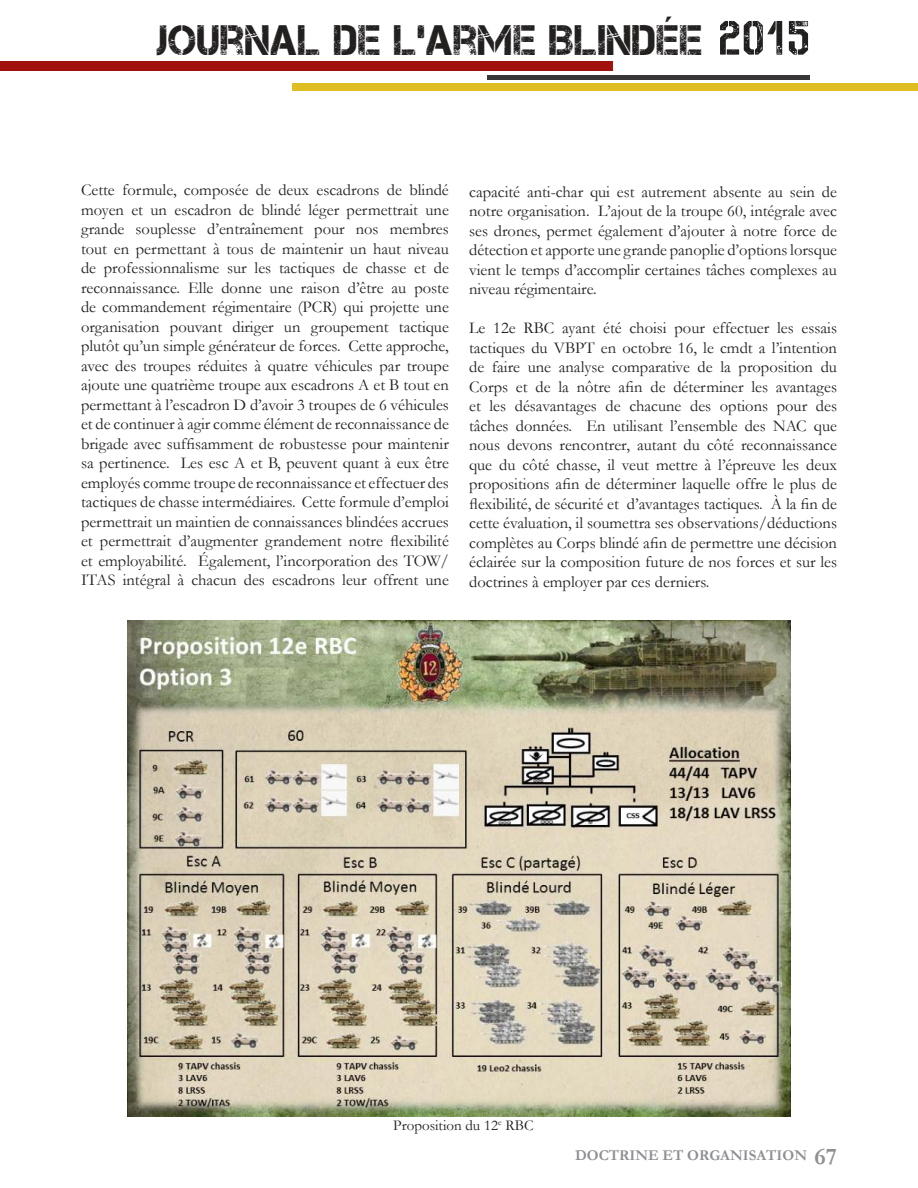
<style>
.page{position:relative;width:918px;height:1188px;background:#fff}
.page>*{position:absolute;margin:0;border:0;box-sizing:border-box;transform-origin:0 0}
.t1{font:42.6px "Captureit";letter-spacing:.02em;color:#221f1f;scale:.95 1}
.t2{font:16.5px/19.5px "Garamond";color:#221f1f;text-align:justify}
.t3{font:700 15px "Garamond";color:#8d8f92}
.t4{font:15px "Garamond";color:#221f1f}
.s1{font-family:"No Safety Zone";font-size:47.25px}
.s2{font-size:24px}
</style>
<div class="page">
<div style="left:292px;top:84px;width:626px;height:7px;background:#dfbe23"></div>
<div style="left:0;top:61px;width:613px;height:10px;background:#a1110e"></div>
<hr style="left:488px;top:75px;width:322px;height:4px;background:#393637">
<img style="left:128px;top:620px;width:662px;height:497px">
<h1 class="t1" style="left:157px;top:15px;width:689px">JOURNAL DE L’ARME BLINDÉE <span class="s1">2015</span></h1>
<p class="t2" style="left:81px;top:180px;width:369px">Cette formule, composée de deux escadrons de blindé moyen et un escadron de blindé léger permettrait une grande souplesse d’entraînement pour nos membres tout en permettant à tous de maintenir un haut niveau de professionnalisme sur les tactiques de chasse et de reconnaissance. Elle donne une raison d’être au poste de commandement régimentaire (PCR) qui projette une organisation pouvant diriger un groupement tactique plutôt qu’un simple générateur de forces. Cette approche, avec des troupes réduites à quatre véhicules par troupe ajoute une quatrième troupe aux escadrons A et B tout en permettant à l’escadron D d’avoir 3 troupes de 6 véhicules et de continuer à agir comme élément de reconnaissance de brigade avec suffisamment de robustesse pour maintenir sa pertinence. Les esc A et B, peuvent quant à eux être employés comme troupe de reconnaissance et effectuer des tactiques de chasse intermédiaires. Cette formule d’emploi permettrait un maintien de connaissances blindées accrues et permettrait d’augmenter grandement notre flexibilité et employabilité. Également, l’incorporation des TOW/ ITAS intégral à chacun des escadrons leur offrent une</p>
<p class="t2" style="left:469px;top:181px;width:369px">capacité anti-char qui est autrement absente au sein de notre organisation. L’ajout de la troupe 60, intégrale avec ses drones, permet également d’ajouter à notre force de détection et apporte une grande panoplie d’options lorsque vient le temps d’accomplir certaines tâches complexes au niveau régimentaire.</p>
<p class="t2" style="left:469px;top:318px;width:369px">Le 12e RBC ayant été choisi pour effectuer les essais tactiques du VBPT en octobre 16, le cmdt a l’intention de faire une analyse comparative de la proposition du Corps et de la nôtre afin de déterminer les avantages et les désavantages de chacune des options pour des tâches données. En utilisant l’ensemble des NAC que nous devons rencontrer, autant du côté reconnaissance que du côté chasse, il veut mettre à l’épreuve les deux propositions afin de déterminer laquelle offre le plus de flexibilité, de sécurité et d’avantages tactiques. À la fin de cette évaluation, il soumettra ses observations/déductions complètes au Corps blindé afin de permettre une décision éclairée sur la composition future de nos forces et sur les doctrines à employer par ces derniers.</p>
<p class="t4" style="left:393px;top:1115px;width:142px">Proposition du 12<sup>e</sup> RBC</p>
<p class="t3" style="left:575px;top:1150px;width:263px">DOCTRINE ET ORGANISATION <span class="s2">67</span></p>
</div>
